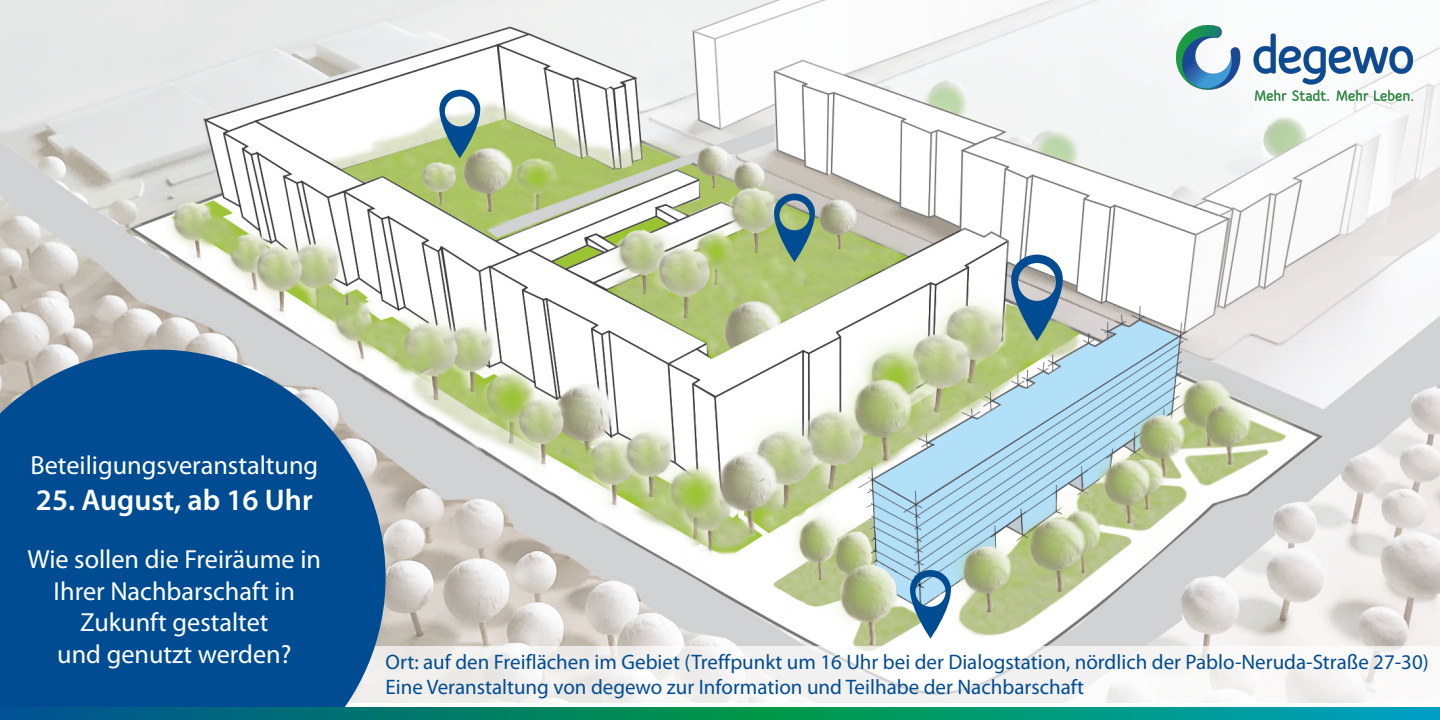
<style>
.page{position:relative;width:1440px;height:720px;background:#fff}
.page>*{position:absolute;margin:0;border:0;box-sizing:border-box;transform-origin:0 0}
.t1{font:600 30px "Myriad Pro";color:#fff}
.t2{font:26.25px/31.5px "Myriad Pro";color:#fff;text-align:center}
.t3{font:21px/25.2px "Myriad Pro";color:#004c93}
</style>
<div class="page">
<img style="left:0;top:0;width:1440px;height:647px">
<img style="left:1177px;top:25px;width:235px;height:75px">
<svg style="left:386px;top:647px;width:1016px;height:56px;fill:#f2f1f1"></svg>
<svg style="left:0;top:350px;width:386px;height:358px;background:#185b99"></svg>
<svg style="left:0;top:708px;width:1440px;height:12px;background:#008679"></svg>
<svg style="left:614px;top:206px;width:290px;height:153px"></svg>
<svg style="left:724px;top:341px;width:316px;height:196px"></svg>
<svg style="left:786px;top:363px;width:151px;height:96px"></svg>
<svg style="left:1011px;top:255px;width:52px;height:86px;background:#7294a0"></svg>
<svg style="left:341px;top:80px;width:493px;height:228px"></svg>
<svg style="left:759px;top:545px;width:232px;height:125px"></svg>
<p class="t2" style="left:30px;top:449px;width:289px">Beteiligungsveranstaltung</p>
<h1 class="t1" style="left:36px;top:481px;width:278px">25. August, ab 16 Uhr</h1>
<p class="t2" style="left:28px;top:543px;width:295px">Wie sollen die Freiräume in<br>Ihrer Nachbarschaft in<br>Zukunft gestaltet<br>und genutzt werden?</p>
<p class="t3" style="left:386px;top:649px;width:1045px">Ort: auf den Freiflächen im Gebiet (Treffpunkt um 16 Uhr bei der Dialogstation, nördlich der Pablo-Neruda-Straße 27-30)<br>Eine Veranstaltung von degewo zur Information und Teilhabe der Nachbarschaft</p>
</div>
